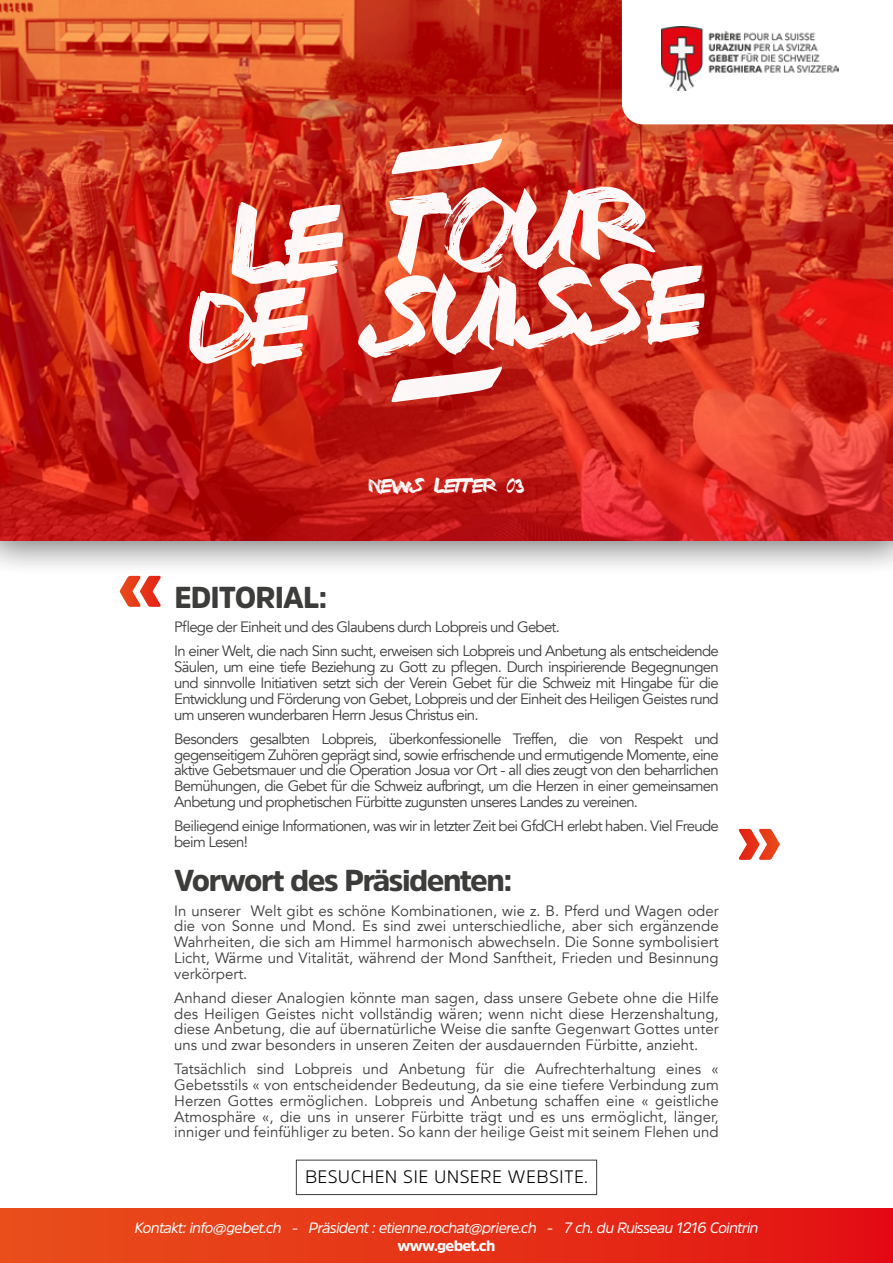
<style>
.page{position:relative;width:893px;height:1263px;background:#fff}
.page>*{position:absolute;margin:0;border:0;box-sizing:border-box;transform-origin:0 0}
.t1{font:900 90px "Amsi Pro";color:#fff}
.t2{font:900 30px "Amsi Pro";letter-spacing:-.05em;color:#3c3c3b}
.t3{font:900 30px "Amsi Pro";letter-spacing:-.03em;color:#3c3c3b}
.t4{font:25.5px "Havea Great Day Demo";letter-spacing:-.07em;color:#f6f6f6}
.t5{font:300 18px "Amsi Pro";letter-spacing:.02em;color:#000}
.t6{font:15px/15.8px "Avenir";letter-spacing:-.05em;color:#3c3c3b;text-align:justify}
.t7{font:italic 15px "Amsi Pro";letter-spacing:-.05em;color:#fff}
.t8{font:900 15px "Amsi Pro";letter-spacing:-.05em;color:#fff}
</style>
<div class="page">
<div style="left:0;top:0;width:893px;height:578px;background:#000;opacity:.35"></div>
<svg style="left:1px;top:0;width:892px;height:540px;background:#c92b1b"></svg>
<svg style="left:391px;top:366px;width:111px;height:36px"></svg>
<svg style="left:391px;top:138px;width:111px;height:36px"></svg>
<svg style="left:189px;top:202px;width:154px;height:165px"></svg>
<svg style="left:358px;top:187px;width:346px;height:171px"></svg>
<div style="left:0;top:1209px;width:893px;height:54px;background:linear-gradient(to right,#e9511b,#e31113)"></div>
<div style="left:619px;top:0;width:274px;height:139px;background:#000;opacity:.1"></div>
<svg style="left:622px;top:0;width:271px;height:124px"></svg>
<img style="left:661px;top:26px;width:178px;height:64px">
<div style="left:296px;top:1160px;width:301px;height:35px;border:1px solid #3c3c3b"></div>
<h3 class="t4" style="left:368px;top:476px;width:158px">NEWS LETTER 03</h3>
<h1 class="t1" style="left:117px;top:524px;width:49px">«</h1>
<h2 class="t3" style="left:174px;top:577px;width:155px">EDITORIAL:</h2>
<p class="t6" style="left:174px;top:615px;width:546px;line-height:24.3px">Pflege der Einheit und des Glaubens durch Lobpreis und Gebet.<br>In einer Welt, die nach Sinn sucht, erweisen sich Lobpreis und Anbetung als entscheidende</p>
<p class="t6" style="left:174px;top:659px;width:546px">Säulen, um eine tiefe Beziehung zu Gott zu pflegen. Durch inspirierende Begegnungen und sinnvolle Initiativen setzt sich der Verein Gebet für die Schweiz mit Hingabe für die Entwicklung und Förderung von Gebet, Lobpreis und der Einheit des Heiligen Geistes rund um unseren wunderbaren Herrn Jesus Christus ein.</p>
<p class="t6" style="left:174px;top:731px;width:546px">Besonders gesalbten Lobpreis, überkonfessionelle Treffen, die von Respekt und gegenseitigem Zuhören geprägt sind, sowie erfrischende und ermutigende Momente, eine aktive Gebetsmauer und die Operation Josua vor Ort - all dies zeugt von den beharrlichen Bemühungen, die Gebet für die Schweiz aufbringt, um die Herzen in einer gemeinsamen Anbetung und prophetischen Fürbitte zugunsten unseres Landes zu vereinen.</p>
<p class="t6" style="left:174px;top:818px;width:546px">Beiliegend einige Informationen, was wir in letzter Zeit bei GfdCH erlebt haben. Viel Freude beim Lesen!</p>
<h2 class="t2" style="left:174px;top:860px;width:340px">Vorwort des Präsidenten:</h2>
<p class="t6" style="left:174px;top:903px;width:546px">In unserer Welt gibt es schöne Kombinationen, wie z. B. Pferd und Wagen oder die von Sonne und Mond. Es sind zwei unterschiedliche, aber sich ergänzende Wahrheiten, die sich am Himmel harmonisch abwechseln. Die Sonne symbolisiert Licht, Wärme und Vitalität, während der Mond Sanftheit, Frieden und Besinnung verkörpert.</p>
<p class="t6" style="left:174px;top:990px;width:546px">Anhand dieser Analogien könnte man sagen, dass unsere Gebete ohne die Hilfe des Heiligen Geistes nicht vollständig wären; wenn nicht diese Herzenshaltung, diese Anbetung, die auf übernatürliche Weise die sanfte Gegenwart Gottes unter uns und zwar besonders in unseren Zeiten der ausdauernden Fürbitte, anzieht.</p>
<p class="t6" style="left:174px;top:1061px;width:546px">Tatsächlich sind Lobpreis und Anbetung für die Aufrechterhaltung eines « Gebetsstils « von entscheidender Bedeutung, da sie eine tiefere Verbindung zum Herzen Gottes ermöglichen. Lobpreis und Anbetung schaffen eine « geistliche Atmosphäre «, die uns in unserer Fürbitte trägt und es uns ermöglicht, länger, inniger und feinfühliger zu beten. So kann der heilige Geist mit seinem Flehen und</p>
<p class="t5" style="left:305px;top:1164px;width:285px">BESUCHEN SIE UNSERE WEBSITE.</p>
<h1 class="t1" style="left:782px;top:912px;width:49px;rotate:-180deg">«</h1>
<p class="t7" style="left:134px;top:1217px;width:625px">Kontakt: info@gebet.ch - Präsident : etienne.rochat@priere.ch - 7 ch. du Ruisseau 1216 Cointrin</p>
<p class="t8" style="left:398px;top:1235px;width:99px">www.gebet.ch</p>
</div>
